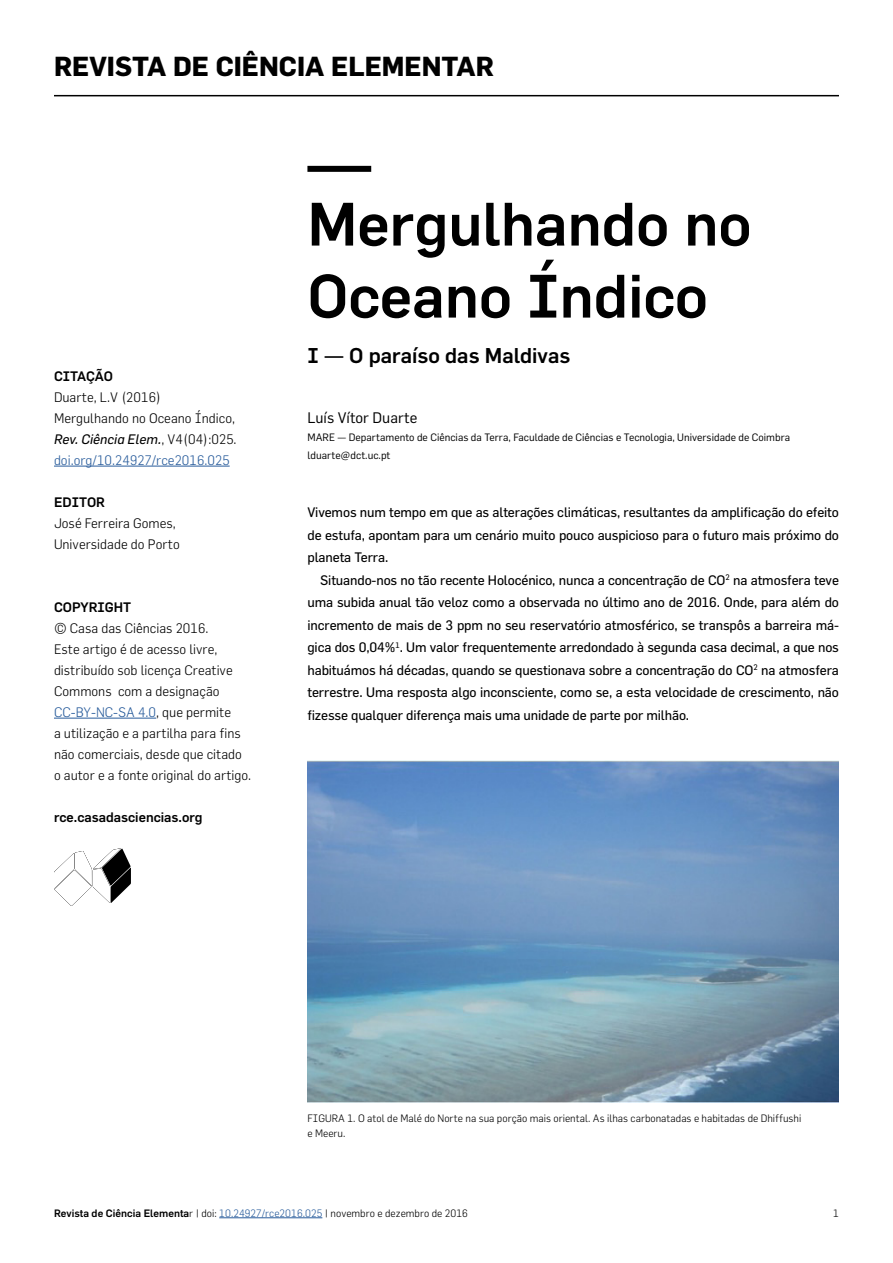
<style>
.page{position:relative;width:893px;height:1263px;background:#fff}
.page>*{position:absolute;margin:0;border:0;box-sizing:border-box;transform-origin:0 0}
.t1{font:500 60px/72px "Flama";color:#000}
.t2{font:700 27px "Flama";color:#000}
.t3{font:500 21px "Flama";color:#000}
.t4{font:15px "Flama";color:#000}
.t5{font:13.5px/22.5px "Flama";letter-spacing:-.01em;color:#000;text-align:justify}
.t6{font:300 13.5px/21px "Flama";color:#000}
.t7{font:500 13.5px "Flama";color:#000}
.t8{font:300 10.5px/15px "Flama";color:#000}
.t9{font:10.5px/18px "Flama";color:#000}
.s1{font-weight:400;font-style:italic}
.s2{color:#275b9b}
.s3{font-weight:500}
</style>
<div class="page">
<hr style="left:54px;top:95px;width:785px;height:1px;background:#000">
<div style="left:307px;top:166px;width:64px;height:6px;background:#000"></div>
<hr style="left:219px;top:1217px;width:103px;height:1px;background:#275b9b">
<hr style="left:54px;top:466px;width:176px;height:1px;background:#275b9b">
<hr style="left:54px;top:718px;width:102px;height:1px;background:#275b9b">
<svg style="left:54px;top:848px;width:77px;height:58px"></svg>
<img style="left:307px;top:760px;width:532px;height:342px">
<h2 class="t2" style="left:54px;top:50px;width:441px">REVISTA DE CIÊNCIA ELEMENTAR</h2>
<p class="t7" style="left:54px;top:368px;width:60px">CITAÇÃO</p>
<p class="t6" style="left:54px;top:386px;width:184px">Duarte, L.V (2016)<br>Mergulhando no Oceano Índico,<br><span class="s1">Rev. Ciência Elem.</span>, V4(04):025. <span class="s2">doi.org/10.24927/rce2016.025</span></p>
<p class="t7" style="left:54px;top:494px;width:53px">EDITOR</p>
<p class="t6" style="left:54px;top:512px;width:127px">José Ferreira Gomes,<br>Universidade do Porto</p>
<p class="t7" style="left:54px;top:599px;width:79px">COPYRIGHT</p>
<p class="t6" style="left:54px;top:617px;width:199px">© Casa das Ciências 2016.<br>Este artigo é de acesso livre, distribuído sob licença Creative<br>Commons com a designação<br><span class="s2">CC-BY-NC-SA 4.0</span>, que permite<br>a utilização e a partilha para fins não comerciais, desde que citado o autor e a fonte original do artigo.</p>
<p class="t7" style="left:54px;top:809px;width:150px">rce.casadasciencias.org</p>
<h1 class="t1" style="left:307px;top:187px;width:445px">Mergulhando no<br>Oceano Índico</h1>
<h3 class="t3" style="left:307px;top:342px;width:264px">I — O paraíso das Maldivas</h3>
<p class="t4" style="left:307px;top:408px;width:111px">Luís Vítor Duarte</p>
<p class="t9" style="left:307px;top:428px;width:484px">MARE — Departamento de Ciências da Terra, Faculdade de Ciências e Tecnologia, Universidade de Coimbra lduarte@dct.uc.pt</p>
<p class="t5" style="left:307px;top:501px;width:533px">Vivemos num tempo em que as alterações climáticas, resultantes da amplificação do efeito de estufa, apontam para um cenário muito pouco auspicioso para o futuro mais próximo do planeta Terra.</p>
<p class="t5" style="left:307px;top:568px;width:533px;text-indent:13px">Situando-nos no tão recente Holocénico, nunca a concentração de CO<sup>2</sup> na atmosfera teve uma subida anual tão veloz como a observada no último ano de 2016. Onde, para além do incremento de mais de 3 ppm no seu reservatório atmosférico, se transpôs a barreira má&shy;gica dos 0,04%<sup>1</sup>. Um valor frequentemente arredondado à segunda casa decimal, a que nos habituámos há décadas, quando se questionava sobre a concentração do CO<sup>2</sup> na atmosfera terrestre. Uma resposta algo inconsciente, como se, a esta velocidade de crescimento, não fizesse qualquer diferença mais uma unidade de parte por milhão.</p>
<p class="t8" style="left:307px;top:1110px;width:495px">FIGURA 1. O atol de Malé do Norte na sua porção mais oriental. As ilhas carbonatadas e habitadas de Dhiffushi e Meeru.</p>
<p class="t8" style="left:54px;top:1205px;width:416px"><span class="s3">Revista de Ciência Elementa</span>r | doi: <span class="s2">10.24927/rce2016.025</span> | novembro e dezembro de 2016</p>
<p class="t8" style="left:833px;top:1205px;width:7px">1</p>
</div>
